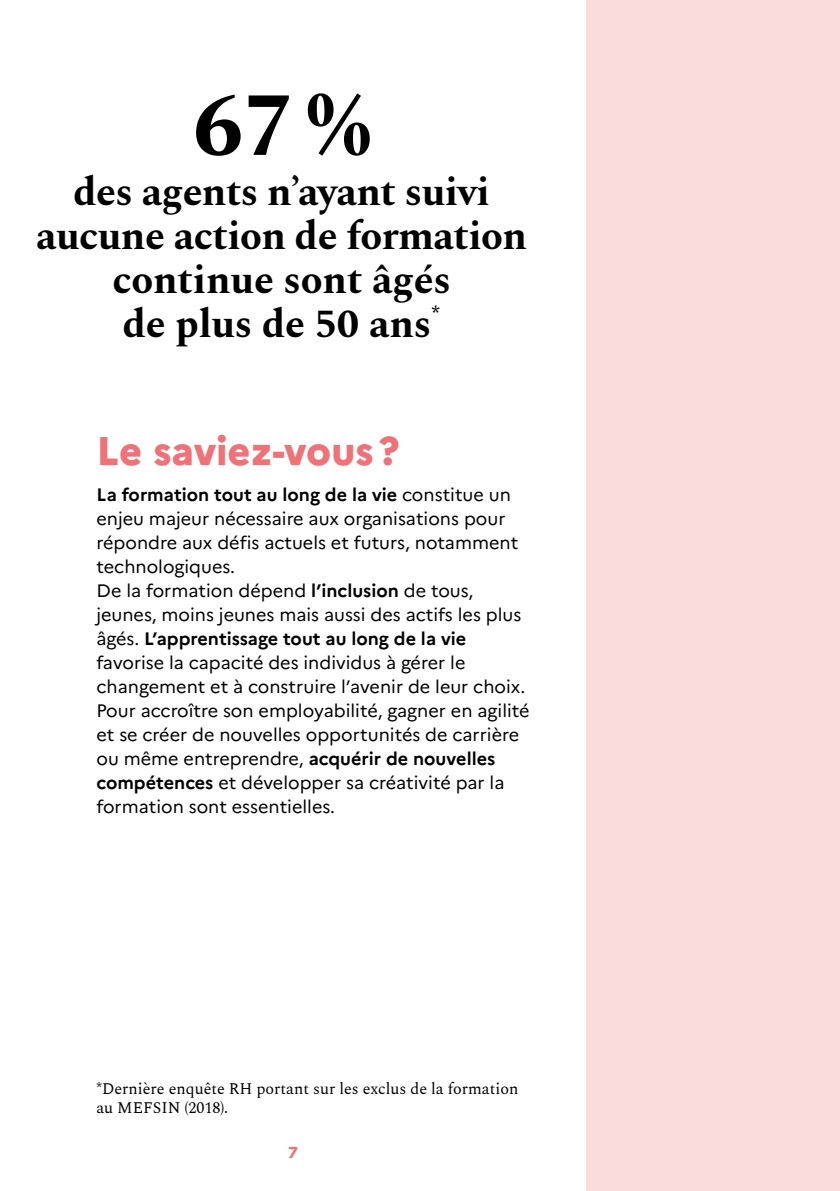
<style>
.page{position:relative;width:840px;height:1191px;background:#fff}
.page>*{position:absolute;margin:0;border:0;box-sizing:border-box;transform-origin:0 0}
.chiffre_cle{font:700 90px "Spectral";color:#000}
.texte_pastille{font:700 40px/44px "Spectral";letter-spacing:-.015em;color:#000;text-align:center}
.titre_2{font:800 40px "Marianne";letter-spacing:-.005em;color:#ee7278}
.texte_courant{font:18px/24px "Marianne";color:#000}
.sources{font:16px/19.2px "Spectral";color:#000}
.t1{font:800 16px "Marianne";color:#ee7278}
.s1{font-size:82px}
.s2{font-weight:700}
</style>
<div class="page">
<div style="left:585px;top:0;width:254px;height:1191px;background:#fadcdd"></div>
<p class="chiffre_cle" style="left:193px;top:60px;width:179px">67 <span class="s1">%</span></p>
<p class="texte_pastille" style="left:36px;top:166px;width:492px">des agents n’ayant suivi aucune action de formation continue sont âgés<br>de plus de 50 ans<sup>*</sup></p>
<p class="titre_2" style="left:96px;top:426px;width:305px">Le saviez-vous?</p>
<p class="texte_courant" style="left:96px;top:482px;width:423px"><span class="s2">La formation tout au long de la vie</span> constitue un enjeu majeur nécessaire aux organisations pour répondre aux défis actuels et futurs, notamment technologiques.</p>
<p class="texte_courant" style="left:96px;top:578px;width:434px">De la formation dépend <span class="s2">l’inclusion</span> de tous, jeunes, moins jeunes mais aussi des actifs les plus âgés. <span class="s2">L’apprentissage tout au long de la vie </span>favorise la capacité des individus à gérer le changement et à construire l’avenir de leur choix.<br>Pour accroître son employabilité, gagner en agilité et se créer de nouvelles opportunités de carrière ou même entreprendre, <span class="s2">acquérir de nouvelles compétences</span> et développer sa créativité par la formation sont essentielles.</p>
<p class="sources" style="left:96px;top:1077px;width:423px">*Dernière enquête RH portant sur les exclus de la formation au MEFSIN (2018).</p>
<p class="t1" style="left:288px;top:1142px;width:11px">7</p>
</div>
